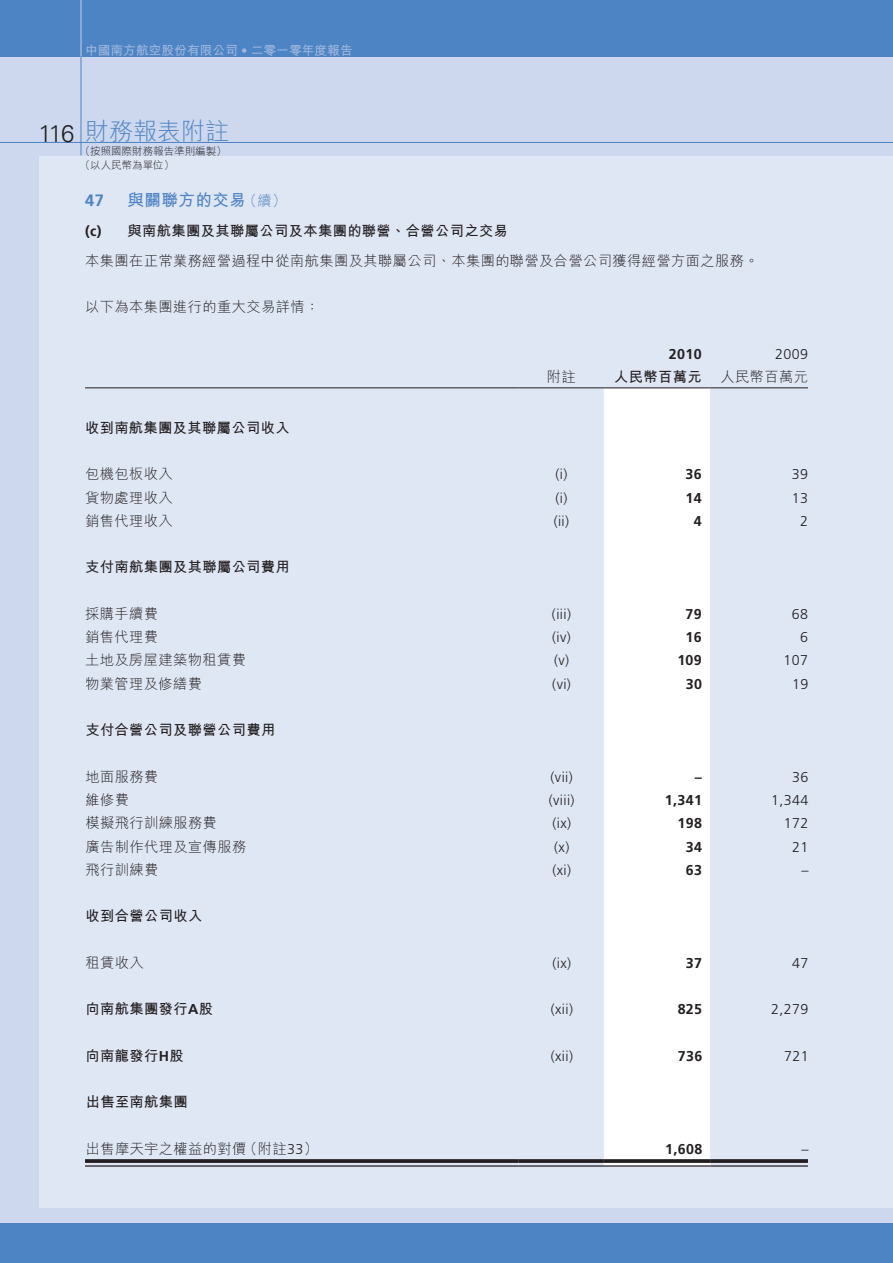
<style>
.page{position:relative;width:893px;height:1263px;background:#fff}
.page>*{position:absolute;margin:0;border:0;box-sizing:border-box;transform-origin:0 0}
.t1{font:300 24px "M Hei HK";color:#4d84c4}
.t2{font:300 24px "Univers LT Std";color:#231f20}
.t3{font:700 16.5px "M Hei HK";letter-spacing:.03em;color:#4d84c4}
.t4{font:700 16.5px "Frutiger LT Std";color:#4d84c4}
.t5{font:300 14.25px/29.7px "M Hei HK";letter-spacing:.03em;color:#231f20}
.t6{font:300 14.25px "Frutiger LT Std";letter-spacing:.03em;color:#231f20}
.t7{font:700 14.25px "M Hei HK";letter-spacing:.03em;color:#231f20}
.t8{font:700 14.25px "Frutiger LT Std";letter-spacing:.03em;color:#231f20}
.t9{font:700 12.75px "M Hei HK";color:#a0b6dd}
.t10{font:300 10.5px/13.5px "M Hei HK";color:#231f20}
.s1{font-family:"Frutiger LT Std"}
.s2{font-weight:300;font-size:14.25px}
.s3{font-family:"Frutiger LT Std";font-weight:700}
.s4{font-weight:700}
</style>
<div class="page">
<div style="left:33px;top:153px;width:860px;height:1061px;background:#dfe6f4"></div>
<div style="left:0;top:56px;width:81px;height:99px;background:#cdd7ed"></div>
<div style="left:81px;top:56px;width:812px;height:99px;background:#cdd7ed"></div>
<div style="left:0;top:142px;width:38px;height:1073px;background:#cdd7ed"></div>
<div style="left:0;top:0;width:893px;height:56px;background:#4d84c4"></div>
<div style="left:0;top:1208px;width:893px;height:23px;background:#cdd7ed"></div>
<div style="left:0;top:1223px;width:893px;height:40px;background:#4d84c4"></div>
<hr style="left:0;top:142px;width:893px;height:1px;background:#4d84c4">
<hr style="left:81px;top:56px;width:1px;height:99px;background:#4d84c4">
<hr style="left:81px;top:0;width:1px;height:56px;background:#a0b6dd">
<div style="left:604px;top:388px;width:106px;height:777px;background:#fff"></div>
<hr style="left:85px;top:387px;width:434px;height:1px;background:#231f20">
<hr style="left:519px;top:387px;width:85px;height:1px;background:#231f20">
<hr style="left:604px;top:387px;width:106px;height:1px;background:#231f20">
<hr style="left:710px;top:387px;width:98px;height:1px;background:#231f20">
<svg style="left:85px;top:1159px;width:434px;height:4px;background:#2e2a2c"></svg>
<hr style="left:85px;top:1165px;width:434px;height:2px;background:#231f20">
<svg style="left:519px;top:1159px;width:85px;height:4px"></svg>
<hr style="left:519px;top:1165px;width:85px;height:2px;background:#231f20">
<svg style="left:604px;top:1159px;width:106px;height:4px"></svg>
<hr style="left:604px;top:1165px;width:106px;height:2px;background:#231f20">
<svg style="left:710px;top:1159px;width:98px;height:4px"></svg>
<hr style="left:710px;top:1165px;width:98px;height:2px;background:#231f20">
<p class="t9" style="left:85px;top:41px;width:269px">中國南方航空股份有限公司 <span class="s1">•</span> 二零一零年度報告</p>
<h1 class="t2" style="left:38px;top:119px;width:38px">116</h1>
<h1 class="t1" style="left:85px;top:114px;width:145px">財務報表附註</h1>
<p class="t10" style="left:80px;top:144px;width:148px">（按照國際財務報告準則編製）（以人民幣為單位）</p>
<p class="t4" style="left:85px;top:191px;width:20px">47</p>
<p class="t3" style="left:128px;top:188px;width:160px">與關聯方的交易<span class="s2">（續）</span></p>
<p class="t5" style="left:85px;top:215px;width:675px"><span class="s3">(c)</span> <span class="s4">與南航集團及其聯屬公司及本集團的聯營、合營公司之交易<br></span>本集團在正常業務經營過程中從南航集團及其聯屬公司、本集團的聯營及合營公司獲得經營方面之服務。</p>
<p class="t5" style="left:85px;top:291px;width:235px">以下為本集團進行的重大交易詳情：</p>
<p class="t8" style="left:669px;top:345px;width:34px">2010</p>
<p class="t6" style="left:775px;top:346px;width:34px">2009</p>
<p class="t5" style="left:547px;top:361px;width:30px">附註</p>
<p class="t7" style="left:614px;top:366px;width:89px">人民幣百萬元</p>
<p class="t5" style="left:720px;top:361px;width:89px">人民幣百萬元</p>
<p class="t7" style="left:85px;top:417px;width:206px">收到南航集團及其聯屬公司收入</p>
<p class="t5" style="left:85px;top:459px;width:89px">包機包板收入</p>
<p class="t6" style="left:555px;top:466px;width:13px">(i)</p>
<p class="t8" style="left:685px;top:466px;width:18px">36</p>
<p class="t6" style="left:792px;top:466px;width:18px">39</p>
<p class="t5" style="left:85px;top:482px;width:89px">貨物處理收入</p>
<p class="t6" style="left:555px;top:490px;width:13px">(i)</p>
<p class="t8" style="left:685px;top:489px;width:18px">14</p>
<p class="t6" style="left:792px;top:490px;width:18px">13</p>
<p class="t5" style="left:85px;top:505px;width:89px">銷售代理收入</p>
<p class="t6" style="left:554px;top:513px;width:17px">(ii)</p>
<p class="t8" style="left:694px;top:513px;width:9px">4</p>
<p class="t6" style="left:800px;top:513px;width:9px">2</p>
<p class="t7" style="left:85px;top:557px;width:206px">支付南航集團及其聯屬公司費用</p>
<p class="t5" style="left:85px;top:598px;width:74px">採購手續費</p>
<p class="t6" style="left:552px;top:606px;width:21px">(iii)</p>
<p class="t8" style="left:686px;top:606px;width:18px">79</p>
<p class="t6" style="left:792px;top:606px;width:18px">68</p>
<p class="t5" style="left:85px;top:622px;width:74px">銷售代理費</p>
<p class="t6" style="left:552px;top:629px;width:20px">(iv)</p>
<p class="t8" style="left:686px;top:629px;width:18px">16</p>
<p class="t6" style="left:800px;top:629px;width:9px">6</p>
<p class="t5" style="left:85px;top:645px;width:162px">土地及房屋建築物租賃費</p>
<p class="t6" style="left:554px;top:652px;width:17px">(v)</p>
<p class="t8" style="left:677px;top:652px;width:26px">109</p>
<p class="t6" style="left:784px;top:652px;width:26px">107</p>
<p class="t5" style="left:85px;top:668px;width:118px">物業管理及修繕費</p>
<p class="t6" style="left:552px;top:676px;width:20px">(vi)</p>
<p class="t8" style="left:686px;top:675px;width:18px">30</p>
<p class="t6" style="left:792px;top:676px;width:18px">19</p>
<p class="t7" style="left:85px;top:720px;width:192px">支付合營公司及聯營公司費用</p>
<p class="t5" style="left:85px;top:761px;width:74px">地面服務費</p>
<p class="t6" style="left:551px;top:769px;width:24px">(vii)</p>
<p class="t8" style="left:695px;top:768px;width:9px">–</p>
<p class="t6" style="left:792px;top:769px;width:18px">36</p>
<p class="t5" style="left:85px;top:784px;width:45px">維修費</p>
<p class="t6" style="left:549px;top:792px;width:27px">(viii)</p>
<p class="t8" style="left:665px;top:792px;width:39px">1,341</p>
<p class="t6" style="left:771px;top:792px;width:39px">1,344</p>
<p class="t5" style="left:85px;top:808px;width:133px">模擬飛行訓練服務費</p>
<p class="t6" style="left:552px;top:815px;width:20px">(ix)</p>
<p class="t8" style="left:677px;top:815px;width:26px">198</p>
<p class="t6" style="left:784px;top:815px;width:26px">172</p>
<p class="t5" style="left:85px;top:831px;width:162px">廣告制作代理及宣傳服務</p>
<p class="t6" style="left:554px;top:838px;width:17px">(x)</p>
<p class="t8" style="left:686px;top:838px;width:18px">34</p>
<p class="t6" style="left:792px;top:838px;width:18px">21</p>
<p class="t5" style="left:86px;top:854px;width:74px">飛行訓練費</p>
<p class="t6" style="left:552px;top:862px;width:20px">(xi)</p>
<p class="t8" style="left:686px;top:861px;width:18px">63</p>
<p class="t6" style="left:801px;top:862px;width:9px">–</p>
<p class="t7" style="left:86px;top:906px;width:118px">收到合營公司收入</p>
<p class="t5" style="left:86px;top:947px;width:60px">租賃收入</p>
<p class="t6" style="left:553px;top:955px;width:20px">(ix)</p>
<p class="t8" style="left:686px;top:954px;width:18px">37</p>
<p class="t6" style="left:792px;top:955px;width:18px">47</p>
<p class="t7" style="left:86px;top:999px;width:129px">向南航集團發行<span class="s1">A</span>股</p>
<p class="t6" style="left:551px;top:1001px;width:24px">(xii)</p>
<p class="t8" style="left:678px;top:1001px;width:26px">825</p>
<p class="t6" style="left:771px;top:1001px;width:39px">2,279</p>
<p class="t7" style="left:86px;top:1045px;width:100px">向南龍發行<span class="s1">H</span>股</p>
<p class="t6" style="left:551px;top:1048px;width:24px">(xii)</p>
<p class="t8" style="left:678px;top:1047px;width:26px">736</p>
<p class="t6" style="left:784px;top:1048px;width:26px">721</p>
<p class="t7" style="left:86px;top:1092px;width:104px">出售至南航集團</p>
<p class="t5" style="left:86px;top:1133px;width:234px">出售摩天宇之權益的對價（附註<span class="s1">33</span>）</p>
<p class="t8" style="left:665px;top:1140px;width:39px">1,608</p>
<p class="t6" style="left:801px;top:1141px;width:9px">–</p>
</div>
